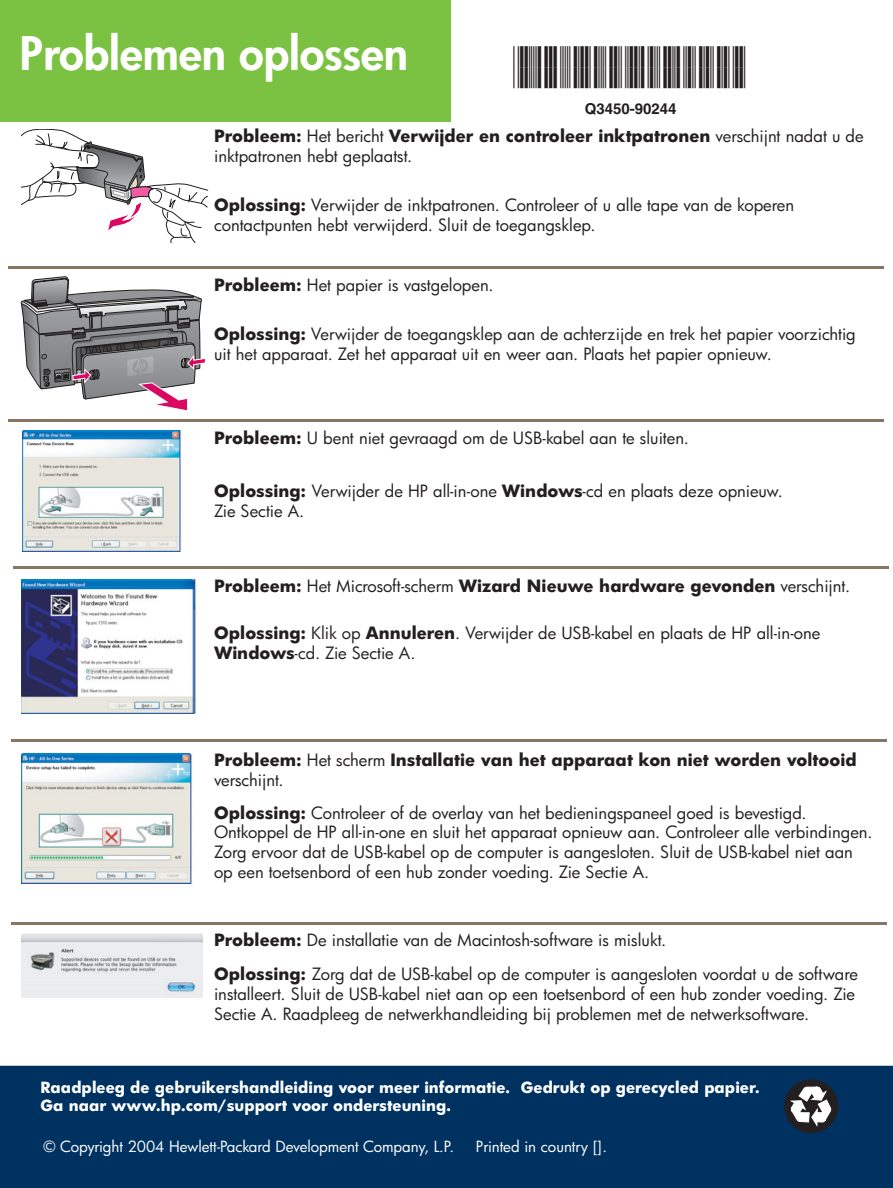
<style>
.page{position:relative;width:893px;height:1188px;background:#fff}
.page>*{position:absolute;margin:0;border:0;box-sizing:border-box;transform-origin:0 0}
.t1{font:800 45px "Futura";color:#fff}
.t2{font:16.5px/19.8px "Futura";color:#231f20}
.t3{font:700 16.5px/19.8px "Futura";color:#231f20}
.t4{font:700 15px/18px "Futura";color:#fff}
.t5{font:15px "Futura";color:#fff}
.t6{font:700 15px "Helvetica";color:#231f20}
.s1{font-weight:700}
.s2{font-weight:400}
</style>
<div class="page">
<div style="left:0;top:0;width:451px;height:122px;background:#7cc242"></div>
<hr style="left:9px;top:266px;width:875px;height:3px;background:#887665">
<div style="left:0;top:1066px;width:892px;height:122px;background:#003261"></div>
<hr style="left:9px;top:419px;width:875px;height:3px;background:#887665">
<hr style="left:13px;top:566px;width:875px;height:3px;background:#887665">
<hr style="left:11px;top:739px;width:876px;height:3px;background:#887665">
<hr style="left:11px;top:922px;width:876px;height:3px;background:#887665">
<img style="left:22px;top:430px;width:160px;height:122px">
<img style="left:21px;top:579px;width:175px;height:135px">
<img style="left:21px;top:753px;width:171px;height:131px">
<img style="left:21px;top:933px;width:181px;height:65px">
<svg style="left:21px;top:129px;width:187px;height:114px"></svg>
<svg style="left:21px;top:276px;width:185px;height:135px"></svg>
<div style="left:784px;top:1079px;width:54px;height:54px;background:#231f20;border:2px solid #231f20;border-radius:50%"></div>
<svg style="left:790px;top:1087px;width:41px;height:40px"></svg>
<h1 class="t1" style="left:20px;top:32px;width:390px">Problemen oplossen</h1>
<p class="t6" style="left:585px;top:103px;width:93px">Q3450-90244</p>
<p class="t2" style="left:214px;top:128px;width:651px"><span class="s1">Probleem:</span> Het bericht <span class="s1">Verwijder en controleer inktpatronen</span> verschijnt nadat u de inktpatronen hebt geplaatst.</p>
<p class="t2" style="left:214px;top:197px;width:581px"><span class="s1">Oplossing:</span> Verwijder de inktpatronen. Controleer of u alle tape van de koperen contactpunten hebt verwijderd. Sluit de toegangsklep.</p>
<p class="t2" style="left:214px;top:276px;width:281px"><span class="s1">Probleem:</span> Het papier is vastgelopen.</p>
<p class="t2" style="left:214px;top:326px;width:643px"><span class="s1">Oplossing:</span> Verwijder de toegangsklep aan de achterzijde en trek het papier voorzichtig uit het apparaat. Zet het apparaat uit en weer aan. Plaats het papier opnieuw.</p>
<p class="t2" style="left:214px;top:429px;width:476px"><span class="s1">Probleem:</span> U bent niet gevraagd om de USB-kabel aan te sluiten.</p>
<p class="t2" style="left:214px;top:482px;width:570px"><span class="s1">Oplossing:</span> Verwijder de HP all-in-one <span class="s1">Windows</span> -cd en plaats deze opnieuw.<br>Zie Sectie A.</p>
<p class="t3" style="left:214px;top:578px;width:637px">Probleem: <span class="s2">Het Microsoft-scherm</span> Wizard Nieuwe hardware gevonden <span class="s2">verschijnt.</span></p>
<p class="t2" style="left:214px;top:625px;width:608px"><span class="s1">Oplossing:</span> Klik op <span class="s1">Annuleren</span> . Verwijder de USB-kabel en plaats de HP all-in-one<br><span class="s1">Windows</span> -cd. Zie Sectie A.</p>
<p class="t3" style="left:214px;top:752px;width:644px">Probleem: <span class="s2">Het scherm</span> Installatie van het apparaat kon niet worden voltooid <span class="s2">verschijnt.</span></p>
<p class="t2" style="left:214px;top:804px;width:660px"><span class="s1">Oplossing:</span> Controleer of de overlay van het bedieningspaneel goed is bevestigd.<br>Ontkoppel de HP all-in-one en sluit het apparaat opnieuw aan. Controleer alle verbindingen.<br>Zorg ervoor dat de USB-kabel op de computer is aangesloten. Sluit de USB-kabel niet aan op een toetsenbord of een hub zonder voeding. Zie Sectie A.</p>
<p class="t2" style="left:214px;top:925px;width:645px;line-height:33.9px"><span class="s1">Probleem:</span> De installatie van de Macintosh-software is mislukt.<br><span class="s1">Oplossing:</span> Zorg dat de USB-kabel op de computer is aangesloten voordat u de software</p>
<p class="t2" style="left:214px;top:985px;width:642px">installeert. Sluit de USB-kabel niet aan op een toetsenbord of een hub zonder voeding. Zie<br>Sectie A. Raadpleeg de netwerkhandleiding bij problemen met de netwerksoftware.</p>
<p class="t4" style="left:40px;top:1080px;width:720px">Raadpleeg de gebruikershandleiding voor meer informatie. Gedrukt op gerecycled papier.<br>Ga naar www.hp.com/support voor ondersteuning.</p>
<p class="t5" style="left:44px;top:1140px;width:412px">© Copyright 2004 Hewlett-Packard Development Company, L.P.</p>
<p class="t5" style="left:476px;top:1140px;width:133px">Printed in country [].</p>
</div>
